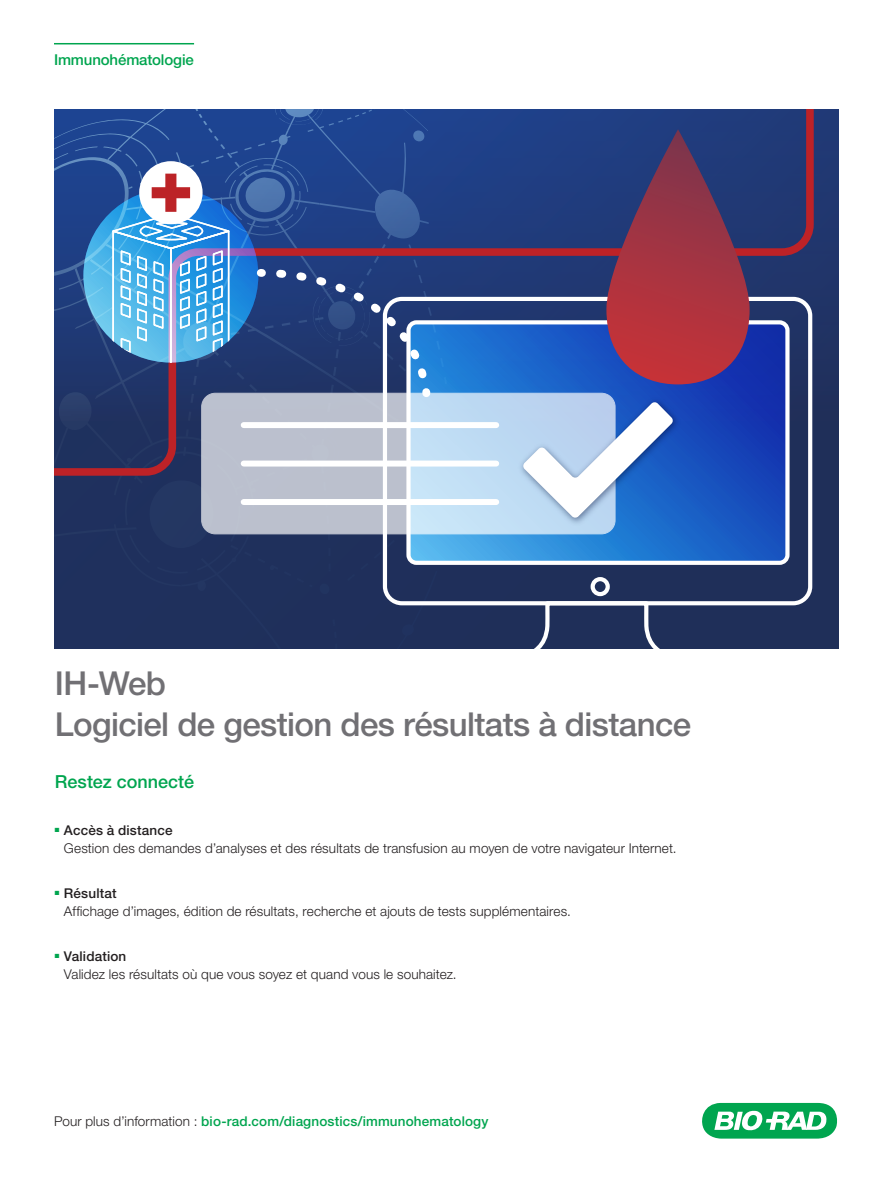
<style>
.page{position:relative;width:893px;height:1191px;background:#fff}
.page>*{position:absolute;margin:0;border:0;box-sizing:border-box;transform-origin:0 0}
.t1{font:500 33px/40.5px "Helvetica Neue LT Std";letter-spacing:-.02em;color:#717074}
.t2{font:500 18px "Helvetica Neue LT Std";color:#00a54f}
.t3{font:500 15px "Helvetica Neue LT Std";letter-spacing:-.01em;color:#00a54f}
.t4{font:300 13.5px/18px "Helvetica Neue LT Std";letter-spacing:.01em;color:#231f20}
.t5{font:500 13.5px "Helvetica Neue LT Std";letter-spacing:.01em;color:#00a54f}
.s1{font-weight:500}
.s2{font-weight:300;color:#231f20}
</style>
<div class="page">
<hr style="left:54px;top:43px;width:140px;height:1px;background:#00a54f">
<svg style="left:702px;top:1102px;width:135px;height:36px"></svg>
<div style="left:54px;top:109px;width:785px;height:539px;background:linear-gradient(to bottom,#213873,#1f2c51)"></div>
<svg style="left:521px;top:607px;width:151px;height:41px;background:#2c3b62"></svg>
<svg style="left:447px;top:479px;width:367px;height:128px;background:#3a639f"></svg>
<svg style="left:447px;top:109px;width:370px;height:370px;background:#29458d"></svg>
<svg style="left:606px;top:129px;width:144px;height:255px;background:#793658"></svg>
<div style="left:202px;top:393px;width:413px;height:141px;background:#bfddf4;border-radius:14px"></div>
<div style="left:244px;top:422px;width:252px;height:6px;background:#fff"></div>
<div style="left:244px;top:460px;width:252px;height:6px;background:#fff"></div>
<div style="left:244px;top:499px;width:252px;height:6px;background:#fff"></div>
<img style="left:520px;top:394px;width:164px;height:134px">
<svg style="left:523px;top:402px;width:150px;height:116px"></svg>
<svg style="left:54px;top:109px;width:393px;height:539px;background:#4b6493"></svg>
<p class="t3" style="left:54px;top:50px;width:141px">Immunohématologie</p>
<h1 class="t1" style="left:55px;top:663px;width:638px">IH-Web<br>Logiciel de gestion des résultats à distance</h1>
<h2 class="t2" style="left:55px;top:771px;width:141px">Restez connecté</h2>
<p class="t4" style="left:64px;top:820px;width:614px;text-indent:-9px"><sup>■</sup> <span class="s1">Accès à distance<br></span>Gestion des demandes d’analyses et des résultats de transfusion au moyen de votre navigateur Internet.</p>
<p class="t4" style="left:64px;top:883px;width:508px;text-indent:-9px"><sup>■</sup> <span class="s1">Résultat<br></span>Affichage d’images, édition de résultats, recherche et ajouts de tests supplémentaires.</p>
<p class="t4" style="left:64px;top:946px;width:394px;text-indent:-9px"><sup>■</sup> <span class="s1">Validation<br></span>Validez les résultats où que vous soyez et quand vous le souhaitez.</p>
<p class="t5" style="left:54px;top:1112px;width:436px"><span class="s2">Pour plus d’information :</span> bio-rad.com/diagnostics/immunohematology</p>
</div>
